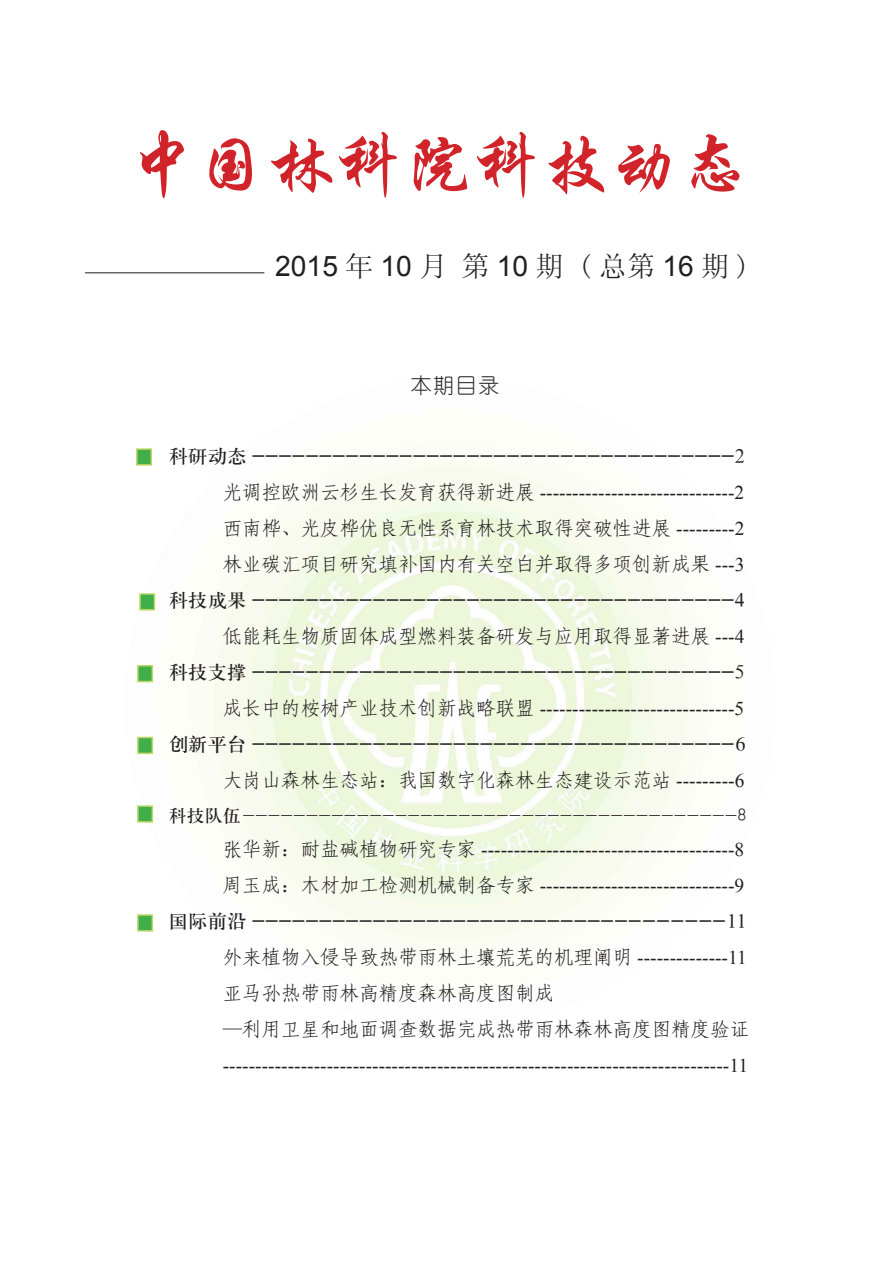
<style>
.page{position:relative;width:893px;height:1263px;background:#fff}
.page>*{position:absolute;margin:0;border:0;box-sizing:border-box;transform-origin:0 0}
.t1{font:69px "ST Xingkai";color:#d1232a}
.t2{font:28.2px "Arial";color:#231f20}
.t3{font:21px "You Yuan";color:#231f20}
.段落样式2{font:19.5px/36px "Fang Song GB2312";color:#231f20;text-align:justify}
.目录二{font:19.5px "H Ya 3 gj";color:#231f20}
.目录二-2{font:19.5px "Times New Roman";color:#231f20}
.段落样式2-2{font:19.5px "Times New Roman";color:#231f20}
.目录一{font:19.5px "H Ya 3 gj";color:#231f20}
.目录二-3{font:18px "H Yg 2 gj";color:#231f20}
.s1{font-family:"Sim Sun"}
.s2{font-family:"Times New Roman"}
.s3{font-family:"Fang Song GB2312"}
.s4{font-family:"H Ya 3 gj"}
</style>
<div class="page">
<img style="left:137px;top:460px;width:560px;height:485px">
<hr style="left:85px;top:273px;width:179px;height:1px;background:#231f20">
<div style="left:136px;top:448px;width:16px;height:18px;background:#40ae49;border:2px solid #bed86a"></div>
<div style="left:139px;top:593px;width:16px;height:17px;background:#40ae49;border:2px solid #bed86a"></div>
<div style="left:137px;top:665px;width:16px;height:17px;background:#40ae49;border:2px solid #bed86a"></div>
<div style="left:137px;top:805px;width:16px;height:18px;background:#40ae49;border:2px solid #bed86a"></div>
<div style="left:137px;top:914px;width:16px;height:18px;background:#40ae49;border:2px solid #bed86a"></div>
<div style="left:137px;top:737px;width:16px;height:17px;background:#40ae49;border:2px solid #bed86a"></div>
<p class="t1" style="left:128px;top:130px;width:622px">中国林科院科技动态</p>
<p class="t2" style="left:275px;top:247px;width:477px">2015<span class="s1">年</span>10<span class="s1">月 第</span>10<span class="s1">期 (总第</span>16<span class="s1">期)</span></p>
<p class="t3" style="left:411px;top:374px;width:90px">本期目录</p>
<p class="目录一" style="left:169px;top:446px;width:577px">科研动态 ------------------------------------2</p>
<p class="段落样式2" style="left:223px;top:474px;width:523px">光调控欧洲云杉生长发育获得新进展 <span class="s2">------------------------------2</span>西南桦<span class="s1">、</span>光皮桦优良无性系育林技术取得突破性进展 <span class="s2">---------2</span>林业碳汇项目研究填补国内有关空白并取得多项创新成果 <span class="s2">---3</span></p>
<p class="目录二" style="left:169px;top:590px;width:577px">科技成果 ------------------------------------4</p>
<p class="段落样式2" style="left:223px;top:618px;width:523px">低能耗生物质固体成型燃料装备研发与应用取得显著进展 <span class="s2">---4</span></p>
<p class="目录二" style="left:169px;top:662px;width:577px">科技支撑 ------------------------------------5</p>
<p class="段落样式2-2" style="left:223px;top:696px;width:523px"><span class="s3">成长中的桉树产业技术创新战略联盟</span> ------------------------------5</p>
<p class="目录二" style="left:169px;top:734px;width:578px">创新平台 ------------------------------------6</p>
<p class="段落样式2" style="left:223px;top:762px;width:523px">大岗山森林生态站<span class="s1">：</span>我国数字化森林生态建设示范站 <span class="s2">---------6</span></p>
<p class="目录二-3" style="left:169px;top:806px;width:579px"><span class="s4">科技队伍</span>---------------------------------------8</p>
<p class="目录二-2" style="left:223px;top:837px;width:523px"><span class="s3">张华新</span><span class="s1">：</span><span class="s3">耐盐碱植物研究专家</span> ---------------------------------------8</p>
<p class="段落样式2-2" style="left:223px;top:873px;width:523px"><span class="s3">周玉成</span><span class="s1">：</span><span class="s3">木材加工检测机械制备专家</span> ------------------------------9</p>
<p class="目录二" style="left:169px;top:911px;width:579px">国际前沿 -----------------------------------11</p>
<p class="段落样式2" style="left:223px;top:939px;width:526px">外来植物入侵导致热带雨林土壤荒芜的机理阐明 <span class="s2">--------------11</span></p>
<p class="段落样式2" style="left:223px;top:975px;width:333px">亚马孙热带雨林高精度森林高度图制成</p>
<p class="段落样式2" style="left:223px;top:1011px;width:528px"><span class="s1">—</span>利用卫星和地面调查数据完成热带雨林森林高度图精度验证</p>
<p class="目录二-2" style="left:223px;top:1053px;width:527px">------------------------------------------------------------------------------11</p>
</div>
